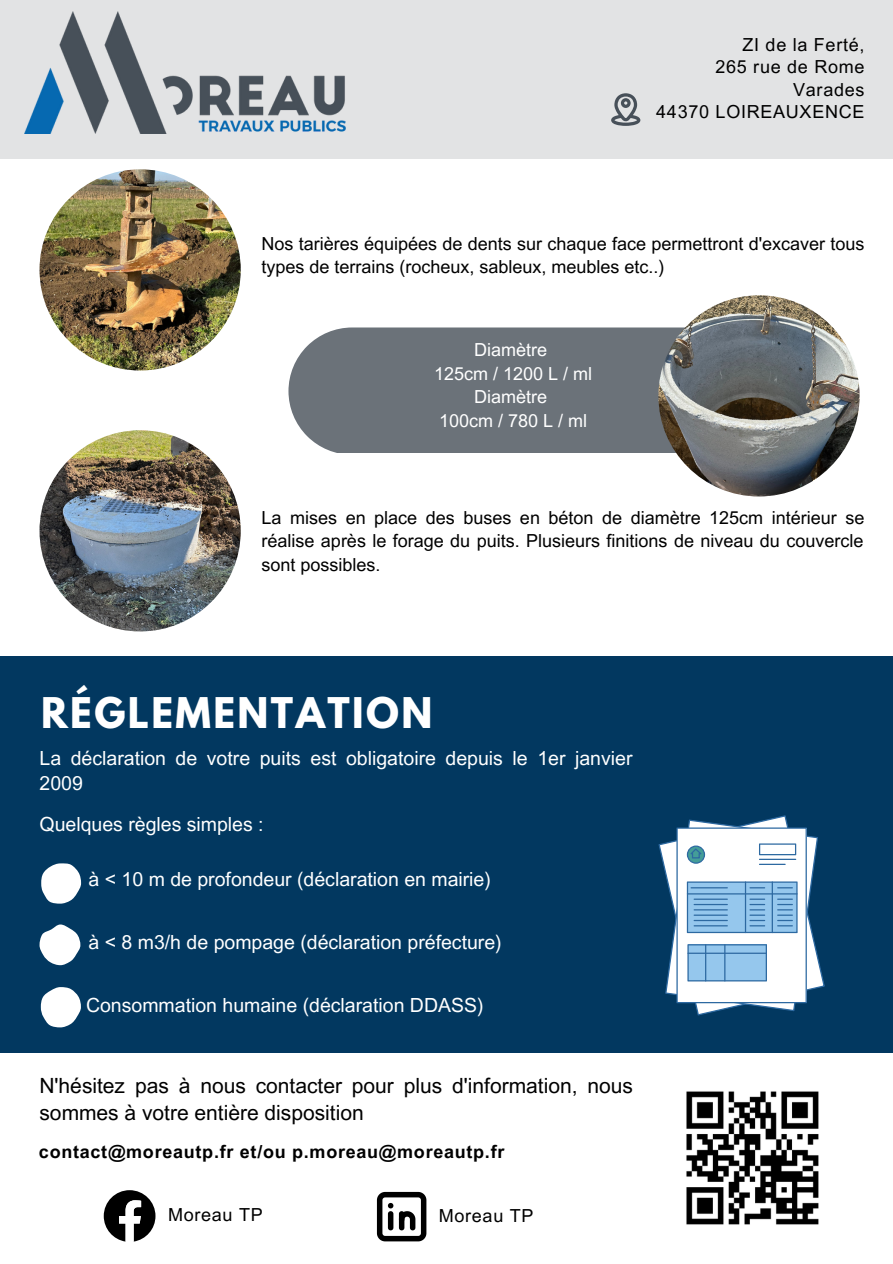
<style>
.page{position:relative;width:893px;height:1264px;background:#fff}
.page>*{position:absolute;margin:0;border:0;box-sizing:border-box;transform-origin:0 0}
.t1{font:700 37.5px "League Spartan";letter-spacing:.065em;color:#fff}
.t2{font:21px/27px "Arial MT Pro";color:#000}
.t3{font:19.5px/24.8px "Arial MT Pro";color:#fff}
.t4{font:18px/23.5px "Arial MT Pro";color:#000}
.t5{font:18px/22.5px "Arial MT Pro";letter-spacing:.04em;color:#000;text-align:right}
.t6{font:700 18px "Arial MT Pro";letter-spacing:.04em;color:#000}
.t7{font:18px/23.5px "Arial MT Pro";color:#fff;text-align:center}
</style>
<div class="page">
<div style="left:288px;top:327px;width:396px;height:126px;background:#6b7279"></div>
<img style="left:658px;top:295px;width:201px;height:201px;border-radius:50%">
<img style="left:39px;top:169px;width:202px;height:201px;border-radius:50%">
<img style="left:39px;top:430px;width:202px;height:201px;border-radius:50%">
<div style="left:0;top:656px;width:892px;height:396px;background:#023860"></div>
<svg style="left:41px;top:863px;width:40px;height:40px"></svg>
<svg style="left:40px;top:924px;width:40px;height:41px"></svg>
<svg style="left:41px;top:987px;width:40px;height:40px"></svg>
<svg style="left:658px;top:815px;width:166px;height:200px"></svg>
<hr style="left:687px;top:952px;width:80px;height:1px;background:#2d69a1">
<hr style="left:724px;top:944px;width:1px;height:37px;background:#2d69a1">
<hr style="left:705px;top:944px;width:1px;height:37px;background:#2d69a1">
<svg style="left:377px;top:1191px;width:49px;height:50px"></svg>
<svg style="left:104px;top:1190px;width:51px;height:51px"></svg>
<img style="left:686px;top:1091px;width:133px;height:134px">
<div style="left:0;top:0;width:892px;height:158px;background:#e2e3e4"></div>
<img style="left:24px;top:11px;width:322px;height:123px">
<svg style="left:611px;top:93px;width:29px;height:33px"></svg>
<p class="t5" style="left:656px;top:36px;width:210px">ZI de la Ferté,<br>265 rue de Rome<br>Varades<br>44370 LOIREAUXENCE</p>
<p class="t4" style="left:261px;top:234px;width:604px">Nos tarières équipées de dents sur chaque face permettront d'excaver tous types de terrains (rocheux, sableux, meubles etc..)</p>
<p class="t7" style="left:434px;top:340px;width:159px">Diamètre<br>125cm / 1200 L / ml<br>Diamètre<br>100cm / 780 L / ml</p>
<p class="t4" style="left:261px;top:508px;width:604px;text-align:justify">La mises en place des buses en béton de diamètre 125cm intérieur se réalise après le forage du puits. Plusieurs finitions de niveau du couvercle sont possibles.</p>
<h1 class="t1" style="left:41px;top:694px;width:393px">RÉGLEMENTATION</h1>
<p class="t3" style="left:39px;top:748px;width:594px">La déclaration de votre puits est obligatoire depuis le 1er janvier<br>2009</p>
<p class="t3" style="left:39px;top:814px;width:226px">Quelques règles simples :</p>
<p class="t3" style="left:88px;top:869px;width:404px">à &lt; 10 m de profondeur (déclaration en mairie)</p>
<p class="t3" style="left:88px;top:932px;width:415px">à &lt; 8 m3/h de pompage (déclaration préfecture)</p>
<p class="t3" style="left:86px;top:995px;width:399px">Consommation humaine (déclaration DDASS)</p>
<p class="t2" style="left:39px;top:1074px;width:595px">N'hésitez pas à nous contacter pour plus d'information, nous sommes à votre entière disposition</p>
<p class="t6" style="left:39px;top:1144px;width:467px">contact@moreautp.fr et/ou p.moreau@moreautp.fr</p>
<p class="t5" style="left:168px;top:1206px;width:96px">Moreau TP</p>
<p class="t5" style="left:438px;top:1206px;width:96px">Moreau TP</p>
</div>
